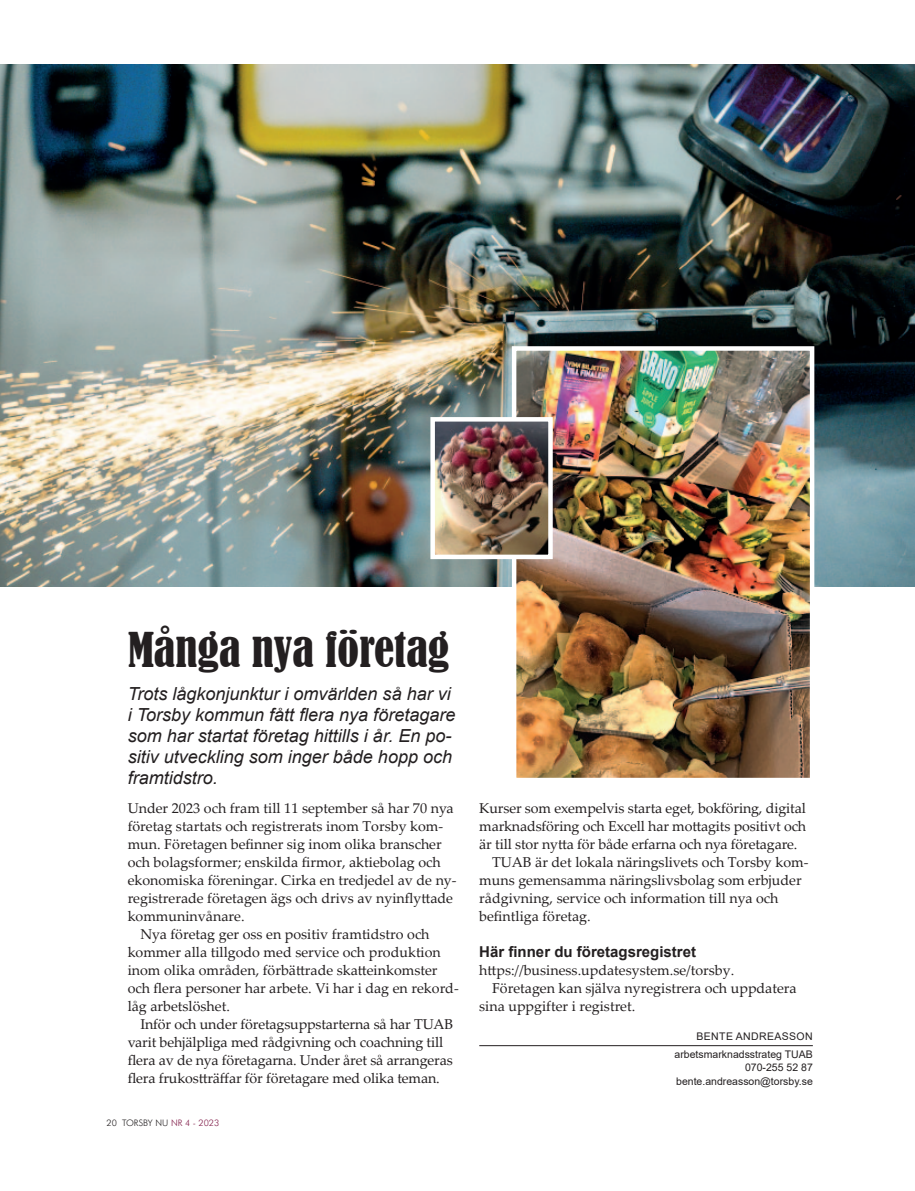
<style>
.page{position:relative;width:915px;height:1191px;background:#fff}
.page>*{position:absolute;margin:0;border:0;box-sizing:border-box;transform-origin:0 0}
.t1{font:condensed 45px "Bernard";color:#231f20}
.t2{font:italic 18px/21px "Arial";color:#231f20}
.t3{font:700 15px "Arial";color:#231f20}
.t4{font:14.25px "Palatino Linotype";color:#231f20}
.t5{font:10.5px/18px "Arial";color:#231f20;text-align:right}
.t6{font:300 9px "Futura BT";color:#231f20}
.s1{color:#811d49}
</style>
<div class="page">
<img style="left:0;top:65px;width:914px;height:521px">
<img style="left:516px;top:351px;width:293px;height:426px">
<div style="left:511px;top:346px;width:303px;height:436px;border:4px solid #fff"></div>
<img style="left:435px;top:422px;width:112px;height:132px">
<div style="left:430px;top:417px;width:122px;height:142px;border:4px solid #fff"></div>
<hr style="left:479px;top:1045px;width:333px;height:1px;background:#231f20">
<h1 class="t1" style="left:128px;top:623px;width:323px">Många nya företag</h1>
<p class="t2" style="left:128px;top:683px;width:329px">Trots lågkonjunktur i omvärlden så har vi i Torsby kommun fått flera nya företagare som har startat företag hittills i år. En po&shy;sitiv utveckling som inger både hopp och framtidstro.</p>
<p class="t4" style="left:128px;top:798px;width:327px">Under 2023 och fram till 11 september så har 70 nya</p>
<p class="t4" style="left:128px;top:816px;width:317px">företag startats och registrerats inom Torsby kom-</p>
<p class="t4" style="left:128px;top:834px;width:315px">mun. Företagen befinner sig inom olika branscher</p>
<p class="t4" style="left:128px;top:852px;width:314px">och bolagsformer; enskilda firmor, aktiebolag och</p>
<p class="t4" style="left:128px;top:870px;width:330px">ekonomiska föreningar. Cirka en tredjedel av de ny-</p>
<p class="t4" style="left:128px;top:888px;width:327px">registrerade företagen ägs och drivs av nyinflyttade</p>
<p class="t4" style="left:128px;top:906px;width:118px">kommuninvånare.</p>
<p class="t4" style="left:140px;top:924px;width:290px">Nya företag ger oss en positiv framtidstro och</p>
<p class="t4" style="left:128px;top:942px;width:314px">kommer alla tillgodo med service och produktion</p>
<p class="t4" style="left:128px;top:960px;width:311px">inom olika områden, förbättrade skatteinkomster</p>
<p class="t4" style="left:128px;top:978px;width:332px">och flera personer har arbete. Vi har i dag en rekord-</p>
<p class="t4" style="left:128px;top:996px;width:104px">låg arbetslöshet.</p>
<p class="t4" style="left:140px;top:1014px;width:314px">Inför och under företagsuppstarterna så har TUAB</p>
<p class="t4" style="left:128px;top:1032px;width:317px">varit behjälpliga med rådgivning och coachning till</p>
<p class="t4" style="left:128px;top:1050px;width:326px">flera av de nya företagarna. Under året så arrangeras</p>
<p class="t4" style="left:128px;top:1068px;width:313px">flera frukostträffar för företagare med olika teman.</p>
<p class="t6" style="left:106px;top:1116px;width:114px">20 TORSBY NU <span class="s1">NR 4 - 2023</span></p>
<p class="t4" style="left:479px;top:798px;width:328px">Kurser som exempelvis starta eget, bokföring, digital</p>
<p class="t4" style="left:479px;top:816px;width:328px">marknadsföring och Excell har mottagits positivt och</p>
<p class="t4" style="left:479px;top:834px;width:319px">är till stor nytta för både erfarna och nya företagare.</p>
<p class="t4" style="left:492px;top:852px;width:318px">TUAB är det lokala näringslivets och Torsby kom-</p>
<p class="t4" style="left:479px;top:870px;width:324px">muns gemensamma näringslivsbolag som erbjuder</p>
<p class="t4" style="left:479px;top:888px;width:301px">rådgivning, service och information till nya och</p>
<p class="t4" style="left:479px;top:906px;width:113px">befintliga företag.</p>
<p class="t3" style="left:479px;top:941px;width:218px">Här finner du företagsregistret</p>
<p class="t4" style="left:479px;top:960px;width:256px">https://business.updatesystem.se/torsby.</p>
<p class="t4" style="left:492px;top:978px;width:306px">Företagen kan själva nyregistrera och uppdatera</p>
<p class="t4" style="left:479px;top:996px;width:157px">sina uppgifter i registret.</p>
<p class="t5" style="left:696px;top:1026px;width:16px">Bente</p>
<p class="t5" style="left:735px;top:1026px;width:16px">Andreass</p>
<p class="t5" style="left:674px;top:1026px;width:140px">on<br>arbetsmarknadsstrateg TUAB</p>
<p class="t5" style="left:676px;top:1060px;width:138px;line-height:13.5px">070-255 52 87 bente.andreasson@torsby.se</p>
</div>
